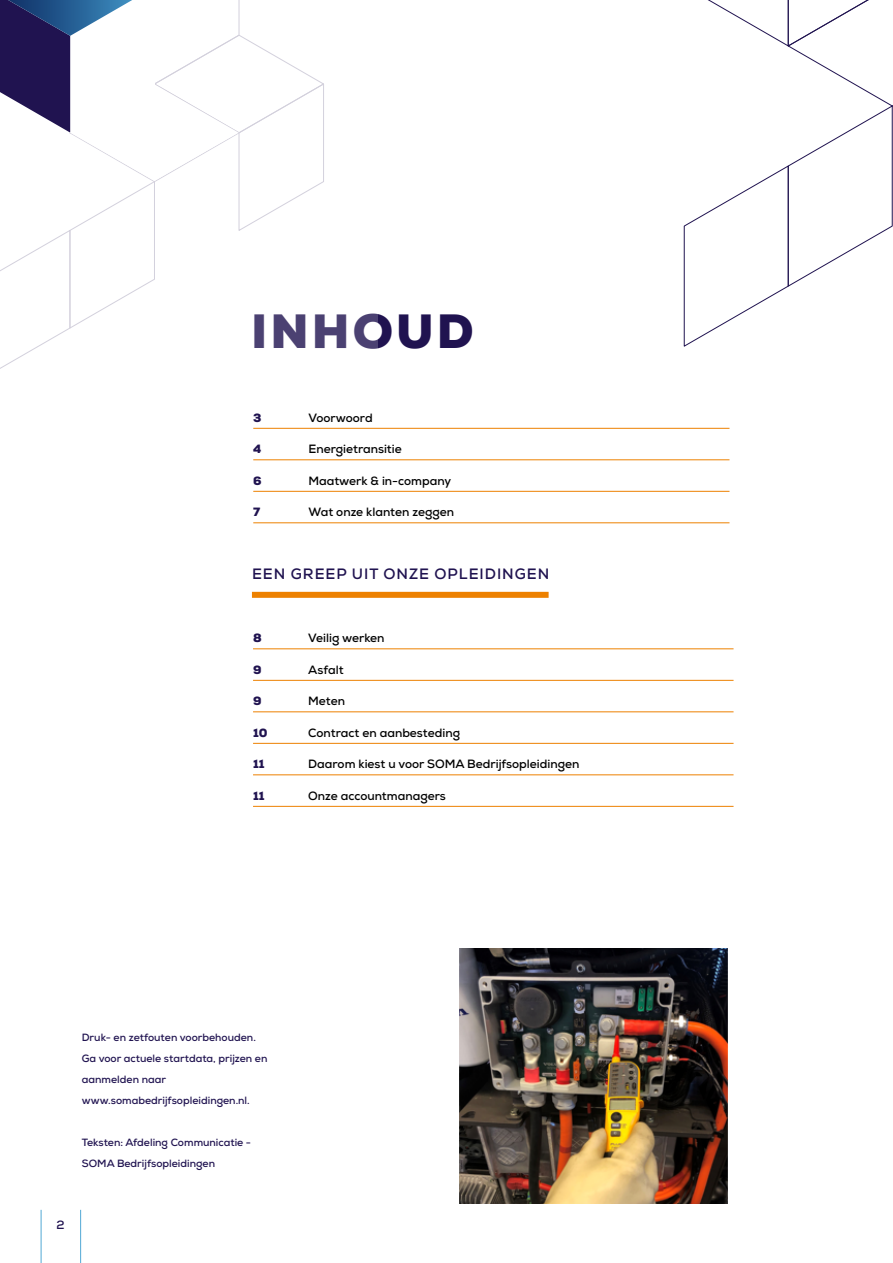
<style>
.page{position:relative;width:893px;height:1263px;background:#fff}
.page>*{position:absolute;margin:0;border:0;box-sizing:border-box;transform-origin:0 0}
.t1{font:900 48px "Nexa";letter-spacing:.065em;color:#201350}
.t2{font:700 15px "Nexa";letter-spacing:.065em;color:#201350}
.t3{font:700 12px "Nexa";color:#000}
.t4{font:900 12px "Nexa";color:#201350}
.t5{font:700 12px "Nexa";color:#201350}
.t6{font:700 10.5px/21px "Nexa";color:#201350}
</style>
<div class="page">
<svg style="left:41px;top:1209px;width:40px;height:54px"></svg>
<svg style="left:683px;top:0;width:210px;height:347px"></svg>
<img style="left:892px;top:176px;width:1px;height:171px">
<hr style="left:253px;top:428px;width:476px;height:1px;background:#ed8100">
<hr style="left:253px;top:459px;width:476px;height:1px;background:#ed8100">
<hr style="left:253px;top:491px;width:476px;height:1px;background:#ed8100">
<hr style="left:253px;top:522px;width:476px;height:1px;background:#ed8100">
<hr style="left:253px;top:648px;width:480px;height:1px;background:#ed8100">
<hr style="left:253px;top:680px;width:480px;height:1px;background:#ed8100">
<hr style="left:253px;top:711px;width:480px;height:1px;background:#ed8100">
<hr style="left:253px;top:743px;width:480px;height:1px;background:#ed8100">
<hr style="left:253px;top:774px;width:480px;height:1px;background:#ed8100">
<hr style="left:253px;top:806px;width:480px;height:1px;background:#ed8100">
<div style="left:252px;top:592px;width:297px;height:6px;background:#ed8100"></div>
<img style="left:459px;top:948px;width:269px;height:255px">
<svg style="left:0;top:0;width:324px;height:369px"></svg>
<h1 class="t1" style="left:251px;top:300px;width:224px">INHOUD</h1>
<p class="t4" style="left:253px;top:410px;width:10px">3</p>
<p class="t3" style="left:309px;top:410px;width:66px">Voorwoord</p>
<p class="t4" style="left:253px;top:441px;width:10px">4</p>
<p class="t3" style="left:309px;top:441px;width:95px">Energietransitie</p>
<p class="t4" style="left:253px;top:473px;width:10px">6</p>
<p class="t3" style="left:309px;top:473px;width:144px">Maatwerk &amp; in-company</p>
<p class="t4" style="left:253px;top:504px;width:9px">7</p>
<p class="t3" style="left:309px;top:504px;width:147px">Wat onze klanten zeggen</p>
<p class="t2" style="left:252px;top:564px;width:299px">EEN GREEP UIT ONZE OPLEIDINGEN</p>
<p class="t4" style="left:253px;top:630px;width:10px">8</p>
<p class="t3" style="left:308px;top:630px;width:78px">Veilig werken</p>
<p class="t4" style="left:253px;top:662px;width:10px">9</p>
<p class="t3" style="left:308px;top:662px;width:37px">Asfalt</p>
<p class="t4" style="left:253px;top:693px;width:10px">9</p>
<p class="t3" style="left:308px;top:693px;width:38px">Meten</p>
<p class="t4" style="left:253px;top:725px;width:16px">10</p>
<p class="t3" style="left:308px;top:725px;width:153px">Contract en aanbesteding</p>
<p class="t4" style="left:253px;top:756px;width:13px">11</p>
<p class="t3" style="left:308px;top:756px;width:273px">Daarom kiest u voor SOMA Bedrijfsopleidingen</p>
<p class="t4" style="left:253px;top:788px;width:13px">11</p>
<p class="t3" style="left:308px;top:788px;width:139px">Onze accountmanagers</p>
<p class="t6" style="left:82px;top:1027px;width:187px">Druk- en zetfouten voorbehouden.<br>Ga voor actuele startdata, prijzen en aanmelden naar www.somabedrijfsopleidingen.nl.</p>
<p class="t6" style="left:82px;top:1132px;width:171px">Teksten: Afdeling Communicatie -<br>SOMA Bedrijfsopleidingen</p>
<p class="t5" style="left:56px;top:1217px;width:10px">2</p>
</div>
